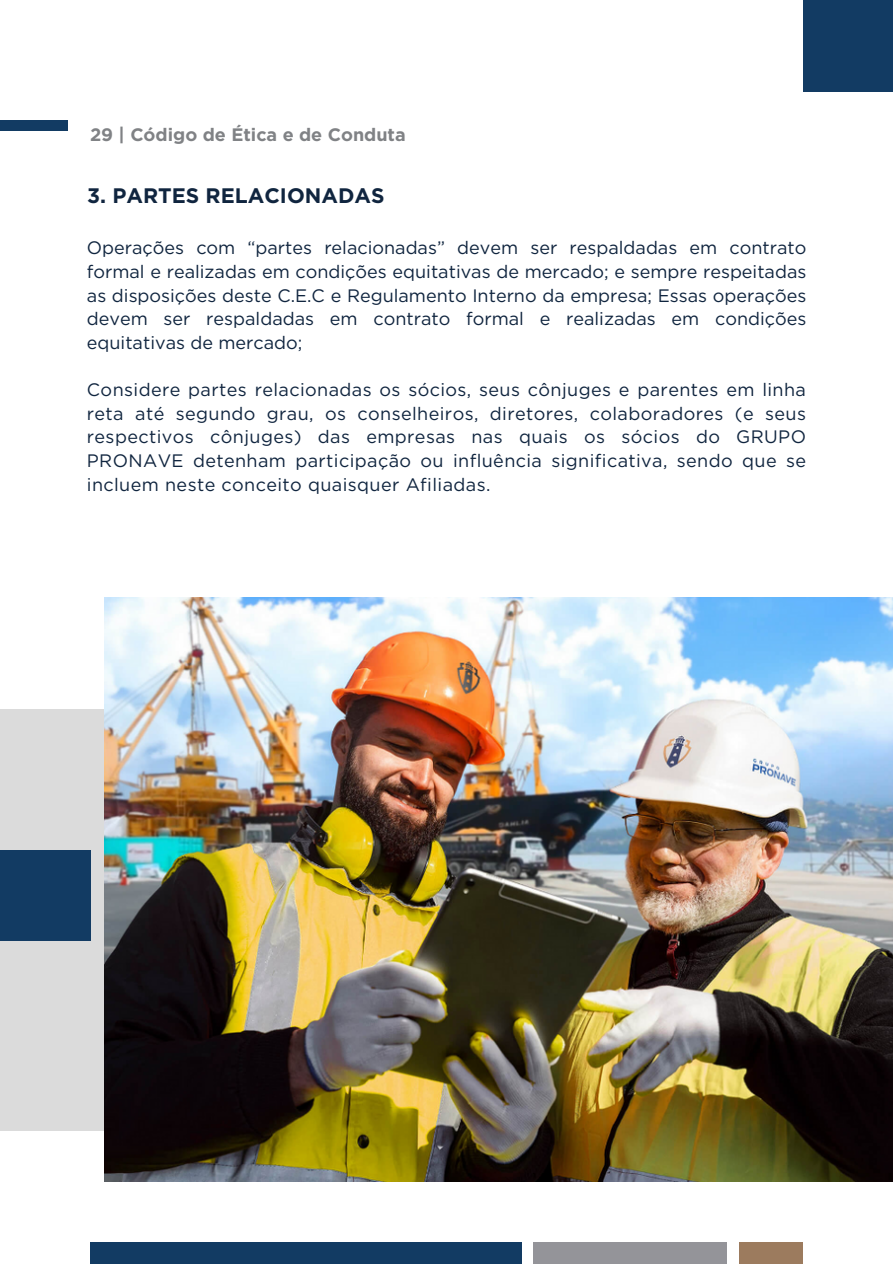
<style>
.page{position:relative;width:893px;height:1264px;background:#fff}
.page>*{position:absolute;margin:0;border:0;box-sizing:border-box;transform-origin:0 0}
.t1{font:700 21px "Gotham";color:#10253f}
.t2{font:18px/23.7px "Gotham";letter-spacing:.01em;color:#10253f;text-align:justify}
.t3{font:700 18px "Gotham";color:#808285}
</style>
<div class="page">
<div style="left:0;top:709px;width:892px;height:421px;background:#dbdbdb"></div>
<div style="left:0;top:850px;width:90px;height:90px;background:#123b63"></div>
<div style="left:532px;top:1242px;width:194px;height:21px;background:#949499"></div>
<div style="left:739px;top:1242px;width:63px;height:21px;background:#9c7b5e"></div>
<div style="left:90px;top:1242px;width:431px;height:21px;background:#123b63"></div>
<div style="left:803px;top:0;width:89px;height:91px;background:#123b63"></div>
<div style="left:0;top:120px;width:67px;height:10px;background:#123b63"></div>
<img style="left:104px;top:598px;width:788px;height:583px">
<p class="t3" style="left:90px;top:124px;width:317px">29 | Código de Ética e de Conduta</p>
<h2 class="t1" style="left:87px;top:183px;width:299px">3. PARTES RELACIONADAS</h2>
<h1 class="t2" style="left:87px;top:236px;width:720px">Operações com “partes relacionadas” devem ser respaldadas em contrato formal e realizadas em condições equitativas de mercado; e sempre respeitadas as disposições deste C.E.C e Regulamento Interno da empresa; Essas operações devem ser respaldadas em contrato formal e realizadas em condições equitativas de mercado;</h1>
<p class="t2" style="left:87px;top:378px;width:720px">Considere partes relacionadas os sócios, seus cônjuges e parentes em linha reta até segundo grau, os conselheiros, diretores, colaboradores (e seus respectivos cônjuges) das empresas nas quais os sócios do GRUPO PRONAVE detenham participação ou influência significativa, sendo que se incluem neste conceito quaisquer Afiliadas.</p>
</div>
